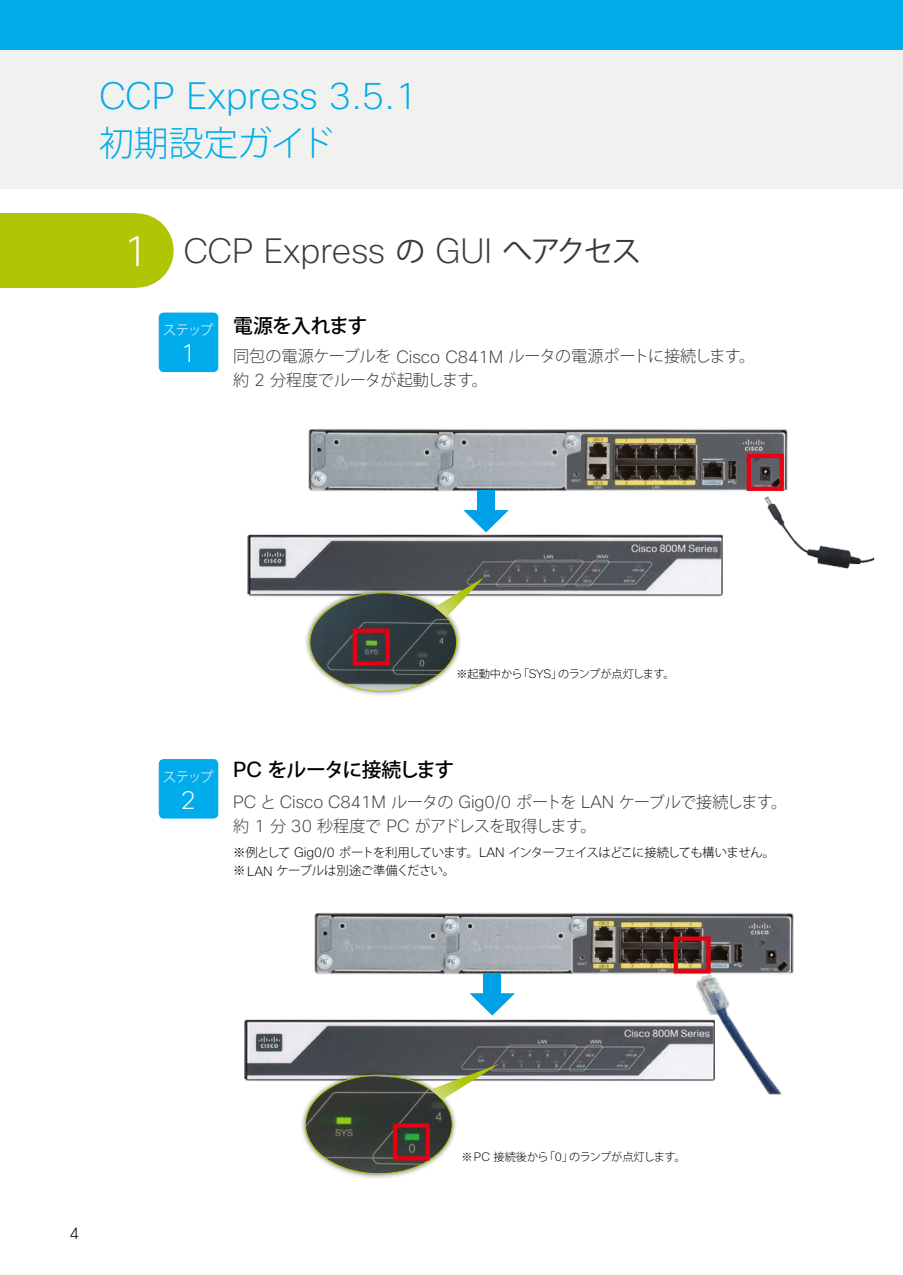
<style>
.page{position:relative;width:903px;height:1275px;background:#fff}
.page>*{position:absolute;margin:0;border:0;box-sizing:border-box;transform-origin:0 0}
.t1{font:200 42.52px "Cisco Sans";color:#fff}
.t2{font:200 37.1px "Cisco Sans";color:#00aceb}
.t3{font:300 34.65px "Koz Go Pro";letter-spacing:-.015em;color:#00aceb}
.t4{font:200 34.3px "Cisco Sans";color:#3a393b}
.t5{font:200 25.2px "Cisco Sans";color:#fff}
.t6{font:500 19.78px "Koz Go Pro";letter-spacing:-.08em;color:#000}
.t7{font:500 19.78px "Koz Go Pro";letter-spacing:-.05em;color:#000}
.t8{font:200 17.32px "Cisco Sans";letter-spacing:-.005em;color:#3e3a39}
.t9{font:200 16.45px "Cisco Sans";color:#000}
.t10{font:300 16.1px/23.6px "Koz Go Pro";letter-spacing:-.025em;color:#3e3a39}
.t11{font:300 13.65px "Koz Go Pro";letter-spacing:-.1em;color:#fff}
.t12{font:300 12.42px/18.6px "Koz Go Pro";letter-spacing:-.06em;color:#000}
.t13{font:300 11.2px "Koz Go Pro";letter-spacing:-.04em;color:#000}
.s1{font-family:"Koz Go Pro";font-weight:400;font-size:29.75px}
.s2{font-family:"Cisco Sans";font-weight:200;font-size:17.32px}
.s3{font-family:"Cisco Sans";font-weight:200;font-size:11.9px}
.s4{font-family:"Cisco Sans";font-weight:400;font-size:21.18px}
.s5{font-family:"Koz Go Pro";font-weight:300;font-size:16.1px}
.s6{font-family:"Cisco Sans";font-weight:200;font-size:13.3px}
</style>
<div class="page">
<img style="left:244px;top:1019px;width:445px;height:62px">
<img style="left:314px;top:913px;width:480px;height:62px">
<img style="left:689px;top:960px;width:101px;height:135px">
<div style="left:674px;top:936px;width:37px;height:37px;border:4px solid #e60012"></div>
<div style="left:483px;top:973px;width:18px;height:25px;background:#00a0e9"></div>
<svg style="left:469px;top:993px;width:46px;height:23px"></svg>
<div style="left:299px;top:1069px;width:159px;height:110px;background:#000;opacity:.5"></div>
<img style="left:305px;top:1076px;width:147px;height:97px">
<div style="left:393px;top:1123px;width:37px;height:37px;border:4px solid #e60012"></div>
<svg style="left:430px;top:1064px;width:69px;height:36px"></svg>
<img style="left:247px;top:532px;width:476px;height:65px">
<img style="left:308px;top:429px;width:480px;height:63px">
<img style="left:764px;top:496px;width:111px;height:73px">
<div style="left:747px;top:454px;width:37px;height:37px;border:4px solid #e60012"></div>
<div style="left:477px;top:490px;width:18px;height:25px;background:#00a0e9"></div>
<svg style="left:463px;top:510px;width:46px;height:22px"></svg>
<div style="left:304px;top:587px;width:159px;height:110px;background:#000;opacity:.5"></div>
<img style="left:310px;top:593px;width:147px;height:98px">
<div style="left:353px;top:628px;width:37px;height:38px;border:4px solid #e60012"></div>
<svg style="left:435px;top:577px;width:49px;height:40px"></svg>
<div style="left:159px;top:313px;width:59px;height:59px;background:#00aceb;border-radius:5px"></div>
<div style="left:159px;top:759px;width:59px;height:60px;background:#00aceb;border-radius:5px"></div>
<div style="left:0;top:50px;width:903px;height:139px;background:#f1f1ef"></div>
<div style="left:0;top:0;width:903px;height:50px;background:#00aceb"></div>
<div style="left:0;top:213px;width:134px;height:75px;background:#b0c504"></div>
<div style="left:99px;top:213px;width:75px;height:75px;background:#b0c504;border-radius:50%"></div>
<h2 class="t2" style="left:99px;top:73px;width:320px">CCP Express 3.5.1</h2>
<h3 class="t3" style="left:99px;top:120px;width:237px">初期設定ガイド</h3>
<h1 class="t1" style="left:123px;top:224px;width:27px">1</h1>
<h3 class="t4" style="left:184px;top:229px;width:459px">CCP Express <span class="s1">の</span> GUI <span class="s1">へアクセス</span></h3>
<p class="t11" style="left:163px;top:321px;width:52px">ステップ</p>
<h3 class="t5" style="left:181px;top:337px;width:17px">1</h3>
<p class="t7" style="left:233px;top:313px;width:136px">電源を入れます</p>
<p class="t10" style="left:233px;top:345px;width:524px">同包の電源ケーブルを <span class="s2">Cisco C841M</span> ルータの電源ポートに接続します。約 <span class="s2">2</span> 分程度でルータが起動します。</p>
<p class="t13" style="left:456px;top:666px;width:220px">※起動中から「<span class="s3">SYS</span>」のランプが点灯します。</p>
<p class="t11" style="left:163px;top:768px;width:52px">ステップ</p>
<h3 class="t5" style="left:181px;top:784px;width:17px">2</h3>
<p class="t6" style="left:233px;top:757px;width:223px"><span class="s4">PC</span> をルータに接続します</p>
<p class="t8" style="left:233px;top:791px;width:555px">PC <span class="s5">と</span> Cisco C841M <span class="s5">ルータの</span> Gig0/0 <span class="s5">ポートを</span> LAN <span class="s5">ケーブルで接続します。</span></p>
<p class="t10" style="left:233px;top:814px;width:365px">約 <span class="s2">1</span> 分 <span class="s2">30</span> 秒程度で <span class="s2">PC</span> がアドレスを取得します。</p>
<p class="t12" style="left:233px;top:843px;width:543px">※例として <span class="s6">Gig0/0</span> ポートを利用しています。<span class="s6">LAN</span> インターフェイスはどこに接続しても構いません。※<span class="s6">LAN</span> ケーブルは別途ご準備ください。</p>
<p class="t9" style="left:69px;top:1222px;width:11px">4</p>
<p class="t13" style="left:461px;top:1149px;width:226px">※ <span class="s3">PC</span> 接続後から「<span class="s3">0</span>」のランプが点灯します。</p>
</div>
